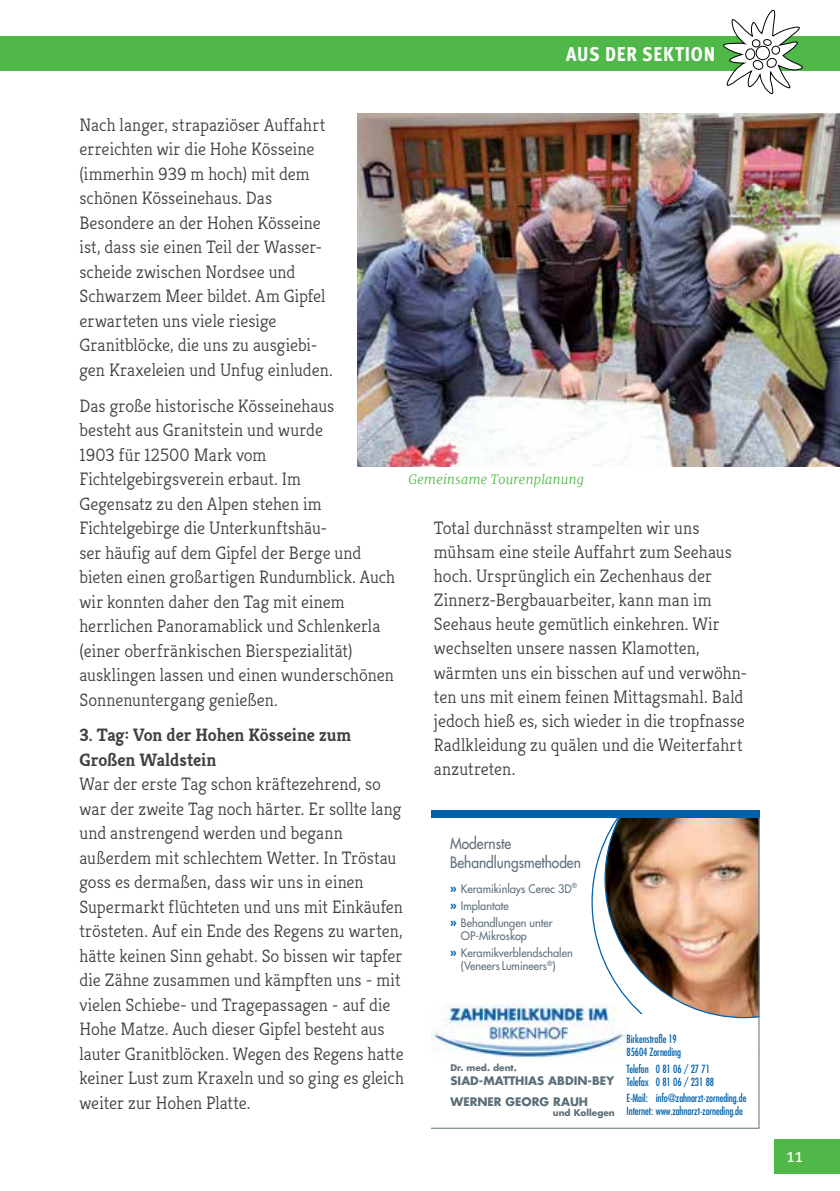
<style>
.page{position:relative;width:840px;height:1191px;background:#fff}
.page>*{position:absolute;margin:0;border:0;box-sizing:border-box;transform-origin:0 0}
.t1{font:20px "Meta Cond Extra Bold LF";letter-spacing:.035em;color:#fff}
.t2{font:20px "Meta Normal Caps";color:#fff}
.t3{font:300 18px/24.4px "Kreon";color:#414042}
.t4{font:700 18px/24.4px "Kreon";color:#414042}
.t5{font:15.4px/18.6px "Futura";color:#5d6f7a;scale:.9 1}
.t6{font:italic 300 13px "Merriweather";letter-spacing:.015em;color:#50b848}
.t7{font:11.4px/17px "Futura";color:#5d6f7a;scale:.95 1}
.t8{font:700 11.4px/21.2px "Futura";color:#5d6f7a}
.t9{font:condensed 11px/13px "Futura Std";letter-spacing:-.01em;color:#0061aa;scale:.95 1}
.t10{font:700 9px "Futura";color:#5d6f7a}
.s1{font-weight:700;color:#0061aa}
</style>
<div class="page">
<div style="left:774px;top:1140px;width:65px;height:34px;background:#50b848"></div>
<div style="left:0;top:37px;width:839px;height:34px;background:#50b848"></div>
<svg style="left:720px;top:9px;width:87px;height:86px"></svg>
<img style="left:357px;top:113px;width:482px;height:353px">
<svg style="left:431px;top:817px;width:328px;height:311px"></svg>
<div style="left:431px;top:810px;width:328px;height:7px;background:#0060a9"></div>
<img style="left:431px;top:1005px;width:196px;height:52px">
<p class="t1" style="left:566px;top:42px;width:150px">AUS DER SEKTION</p>
<p class="t3" style="left:79px;top:113px;width:255px">Nach langer, strapaziöser Auffahrt erreichten wir die Hohe Kösseine (immerhin 939 m hoch) mit dem schönen Kösseinehaus. Das<br>Besondere an der Hohen Kösseine ist, dass sie einen Teil der Wasser&shy;scheide zwischen Nordsee und<br>Schwarzem Meer bildet. Am Gipfel erwarteten uns viele riesige<br>Granitblöcke, die uns zu ausgiebi&shy;gen Kraxeleien und Unfug einluden.</p>
<p class="t3" style="left:79px;top:394px;width:317px">Das große historische Kösseinehaus<br>besteht aus Granitstein und wurde<br>1903 für 12500 Mark vom Fichtelgebirgsverein erbaut. Im<br>Gegensatz zu den Alpen stehen im Fichtelgebirge die Unterkunftshäu-<br>ser häufig auf dem Gipfel der Berge und bieten einen großartigen Rundumblick. Auch wir konnten daher den Tag mit einem herrlichen Panoramablick und Schlenkerla (einer oberfränkischen Bierspezialität) ausklingen lassen und einen wunderschönen Sonnenuntergang genießen.</p>
<p class="t4" style="left:79px;top:723px;width:273px">3. Tag: Von der Hohen Kösseine zum<br>Großen Waldstein</p>
<p class="t3" style="left:79px;top:772px;width:326px">War der erste Tag schon kräftezehrend, so war der zweite Tag noch härter. Er sollte lang und anstrengend werden und begann außerdem mit schlechtem Wetter. In Tröstau goss es dermaßen, dass wir uns in einen Supermarkt flüchteten und uns mit Einkäufen trösteten. Auf ein Ende des Regens zu warten, hätte keinen Sinn gehabt. So bissen wir tapfer die Zähne zusammen und kämpften uns - mit vielen Schiebe- und Tragepassagen - auf die Hohe Matze. Auch dieser Gipfel besteht aus lauter Granitblöcken. Wegen des Regens hatte keiner Lust zum Kraxeln und so ging es gleich weiter zur Hohen Platte.</p>
<p class="t6" style="left:408px;top:471px;width:177px">Gemeinsame Tourenplanung</p>
<p class="t3" style="left:434px;top:516px;width:315px">Total durchnässt strampelten wir uns mühsam eine steile Auffahrt zum Seehaus hoch. Ursprünglich ein Zechenhaus der Zinnerz-Bergbauarbeiter, kann man im Seehaus heute gemütlich einkehren. Wir wechselten unsere nassen Klamotten, wärmten uns ein bisschen auf und verwöhn&shy;ten uns mit einem feinen Mittagsmahl. Bald jedoch hieß es, sich wieder in die tropfnasse Radlkleidung zu quälen und die Weiterfahrt anzutreten.</p>
<p class="t5" style="left:450px;top:834px;width:147px">Modernste<br>Behandlungsmethoden</p>
<p class="t7" style="left:450px;top:879px;width:135px"><span class="s1">»</span> Keramikinlays Cerec 3D<sup>® </sup><span class="s1">»</span> Implantate<br><span class="s1">»</span> Behandlungen unter</p>
<p class="t7" style="left:450px;top:927px;width:130px;text-indent:11px">OP-Mikroskop<br><span class="s1">»</span> Keramikverblendschalen</p>
<p class="t7" style="left:460px;top:957px;width:101px">(Veneers Lumineers<sup>®</sup>)</p>
<p class="t9" style="left:626px;top:1032px;width:59px">Birkenstraße 19<br>85604 Zorneding</p>
<p class="t9" style="left:626px;top:1062px;width:94px">Telefon 0 81 06 / 27 71<br>Telefax 0 81 06 / 231 88</p>
<p class="t9" style="left:626px;top:1091px;width:128px">E-Mail: info@zahnarzt-zorneding.de<br>Internet: www.zahnarzt-zorneding.de</p>
<p class="t10" style="left:450px;top:1061px;width:68px">Dr. med. dent.</p>
<p class="t8" style="left:450px;top:1069px;width:165px">SIAD-MATTHIAS ABDIN-BEY<br>WERNER GEORG RAUH</p>
<p class="t10" style="left:552px;top:1106px;width:63px">und Kollegen</p>
<p class="t2" style="left:785px;top:1143px;width:18px">11</p>
</div>
